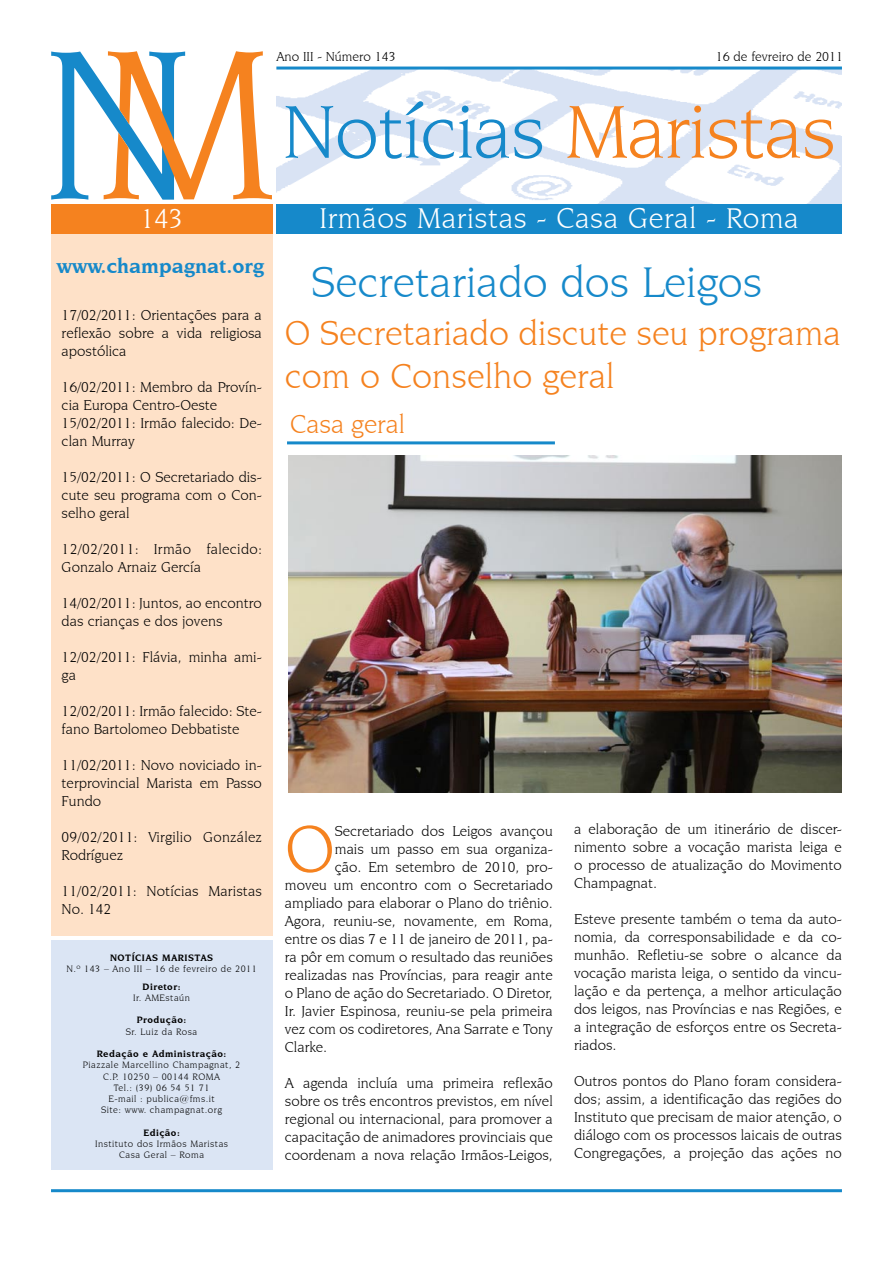
<style>
.page{position:relative;width:893px;height:1263px;background:#fff}
.page>*{position:absolute;margin:0;border:0;box-sizing:border-box;transform-origin:0 0}
.t1{font:79.5px "Novarese IT Cby BT";letter-spacing:-.015em;color:#1689ca}
.t2{font:70.05px "Novarese IT Cby BT";color:#f5821f}
.t3{font:45px "Novarese IT Cby BT";color:#1689ca}
.t4{font:36px/43.2px "Novarese IT Cby BT";color:#f5821f}
.t5{font:30px "Novarese IT Cby BT";letter-spacing:.02em;color:#fff}
.t6{font:28.5px "Novarese IT Cby BT";color:#fff}
.t7{font:27px "Novarese IT Cby BT";color:#f5821f}
.t8{font:700 21px "Novarese IT Cby BT";color:#1689ca}
.t9{font:15px/18px "Novarese IT Cby BT";color:#000;text-align:justify}
.t10{font:13.5px "Novarese IT Cby BT";color:#000}
.t11{font:9.75px/11.2px "Novarese IT Cby BT";letter-spacing:.05em;color:#000;text-align:center}
.t12{font:700 9.75px "Novarese IT Cby BT";letter-spacing:.05em;color:#000}
.s1{color:#f5821f}
</style>
<div class="page">
<img style="left:276px;top:70px;width:566px;height:134px">
<hr style="left:276px;top:67px;width:566px;height:3px;background:#1689ca">
<div style="left:276px;top:204px;width:566px;height:30px;background:#1689ca"></div>
<svg style="left:51px;top:51px;width:221px;height:149px"></svg>
<hr style="left:51px;top:1189px;width:791px;height:3px;background:#1689ca">
<div style="left:51px;top:234px;width:221px;height:701px;background:#fee1c8"></div>
<div style="left:51px;top:940px;width:221px;height:229px;background:#dbe5f4"></div>
<div style="left:51px;top:204px;width:221px;height:30px;background:#f5821f"></div>
<hr style="left:287px;top:441px;width:268px;height:3px;background:#1689ca">
<img style="left:289px;top:455px;width:553px;height:337px">
<p class="t10" style="left:276px;top:49px;width:121px">Ano III - Número 143</p>
<p class="t10" style="left:716px;top:49px;width:129px">16 de fevreiro de 2011</p>
<h3 class="t6" style="left:140px;top:202px;width:45px">143</h3>
<h1 class="t1" style="left:282px;top:85px;width:555px">Notícias <span class="s1">Maristas</span></h1>
<h3 class="t5" style="left:320px;top:201px;width:481px">Irmãos Maristas - Casa Geral - Roma</h3>
<h3 class="t8" style="left:57px;top:253px;width:209px">www.champagnat.org</h3>
<h3 class="t3" style="left:311px;top:256px;width:453px">Secretariado dos Leigos</h3>
<h3 class="t4" style="left:285px;top:311px;width:557px">O Secretariado discute seu programa com o Conselho geral</h3>
<h3 class="t7" style="left:290px;top:408px;width:116px">Casa geral</h3>
<p class="t9" style="left:62px;top:306px;width:202px">17/02/2011: Orientações para a reflexão sobre a vida religiosa apostólica</p>
<p class="t9" style="left:62px;top:378px;width:202px;text-align:left">16/02/2011: Membro da Provín&shy;cia Europa Centro-Oeste<br>15/02/2011: Irmão falecido: De&shy;clan Murray</p>
<p class="t9" style="left:62px;top:468px;width:202px">15/02/2011: O Secretariado dis&shy;cute seu programa com o Con&shy;selho geral</p>
<p class="t9" style="left:62px;top:540px;width:202px">12/02/2011: Irmão falecido:<br>Gonzalo Arnaiz Gercía</p>
<p class="t9" style="left:62px;top:594px;width:202px">14/02/2011: Juntos, ao encontro das crianças e dos jovens</p>
<p class="t9" style="left:62px;top:648px;width:202px">12/02/2011: Flávia, minha ami&shy;ga</p>
<p class="t9" style="left:62px;top:702px;width:202px">12/02/2011: Irmão falecido: Ste&shy;fano Bartolomeo Debbatiste</p>
<p class="t9" style="left:62px;top:756px;width:202px">11/02/2011: Novo noviciado in&shy;terprovincial Marista em Passo Fundo</p>
<p class="t9" style="left:62px;top:828px;width:202px">09/02/2011: Virgilio González<br>Rodríguez</p>
<p class="t9" style="left:62px;top:882px;width:202px">11/02/2011: Notícias Maristas<br>No. 142</p>
<p class="t9" style="left:574px;top:820px;width:269px">a elaboração de um itinerário de discer&shy;nimento sobre a vocação marista leiga e o processo de atualização do Movimento Champagnat.</p>
<p class="t9" style="left:574px;top:910px;width:269px">Esteve presente também o tema da auto&shy;nomia, da corresponsabilidade e da co&shy;munhão. Refletiu-se sobre o alcance da vocação marista leiga, o sentido da vincu&shy;lação e da pertença, a melhor articulação dos leigos, nas Províncias e nas Regiões, e a integração de esforços entre os Secreta&shy;riados.</p>
<p class="t9" style="left:574px;top:1072px;width:269px">Outros pontos do Plano foram considera&shy;dos; assim, a identificação das regiões do Instituto que precisam de maior atenção, o diálogo com os processos laicais de outras Congregações, a projeção das ações no</p>
<h2 class="t2" style="left:285px;top:807px;width:51px">O</h2>
<p class="t9" style="left:335px;top:822px;width:219px">Secretariado dos Leigos avançou</p>
<p class="t9" style="left:335px;top:840px;width:219px">mais um passo em sua organiza-</p>
<p class="t9" style="left:335px;top:858px;width:219px">ção. Em setembro de 2010, pro-</p>
<p class="t9" style="left:285px;top:876px;width:269px">moveu um encontro com o Secretariado</p>
<p class="t9" style="left:285px;top:894px;width:269px">ampliado para elaborar o Plano do triênio.</p>
<p class="t9" style="left:285px;top:912px;width:269px">Agora, reuniu-se, novamente, em Roma,</p>
<p class="t9" style="left:285px;top:930px;width:269px">entre os dias 7 e 11 de janeiro de 2011, pa-</p>
<p class="t9" style="left:285px;top:948px;width:269px">ra pôr em comum o resultado das reuniões</p>
<p class="t9" style="left:285px;top:966px;width:269px">realizadas nas Províncias, para reagir ante</p>
<p class="t9" style="left:285px;top:984px;width:269px">o Plano de ação do Secretariado. O Diretor,</p>
<p class="t9" style="left:285px;top:1002px;width:269px">Ir. Javier Espinosa, reuniu-se pela primeira</p>
<p class="t9" style="left:285px;top:1020px;width:269px">vez com os codiretores, Ana Sarrate e Tony</p>
<p class="t9" style="left:285px;top:1038px;width:44px">Clarke.</p>
<p class="t9" style="left:285px;top:1074px;width:269px">A agenda incluía uma primeira reflexão sobre os três encontros previstos, em nível regional ou internacional, para promover a capacitação de animadores provinciais que coordenam a nova relação Irmãos-Leigos,</p>
<p class="t12" style="left:110px;top:952px;width:82px">Notícias MARISTAS</p>
<p class="t11" style="left:66px;top:963px;width:192px">N.º 143 – Ano III – 16 de fevreiro de 2011</p>
<p class="t12" style="left:143px;top:980px;width:39px">Diretor:</p>
<p class="t11" style="left:133px;top:992px;width:58px">Ir. AMEstaún</p>
<p class="t12" style="left:137px;top:1014px;width:51px">Produção:</p>
<p class="t11" style="left:126px;top:1025px;width:73px">Sr. Luiz da Rosa</p>
<p class="t12" style="left:97px;top:1048px;width:131px">Redação e Administração:</p>
<p class="t11" style="left:83px;top:1059px;width:159px">Piazzale Marcellino Champagnat, 2<br>C.P. 10250 – 00144 ROMA<br>Tel.: (39) 06 54 51 71<br>E-mail : publica@fms.it<br>Site: www. champagnat.org</p>
<p class="t12" style="left:143px;top:1126px;width:38px">Edição:</p>
<p class="t11" style="left:95px;top:1138px;width:135px">Instituto dos Irmãos Maristas<br>Casa Geral – Roma</p>
</div>
